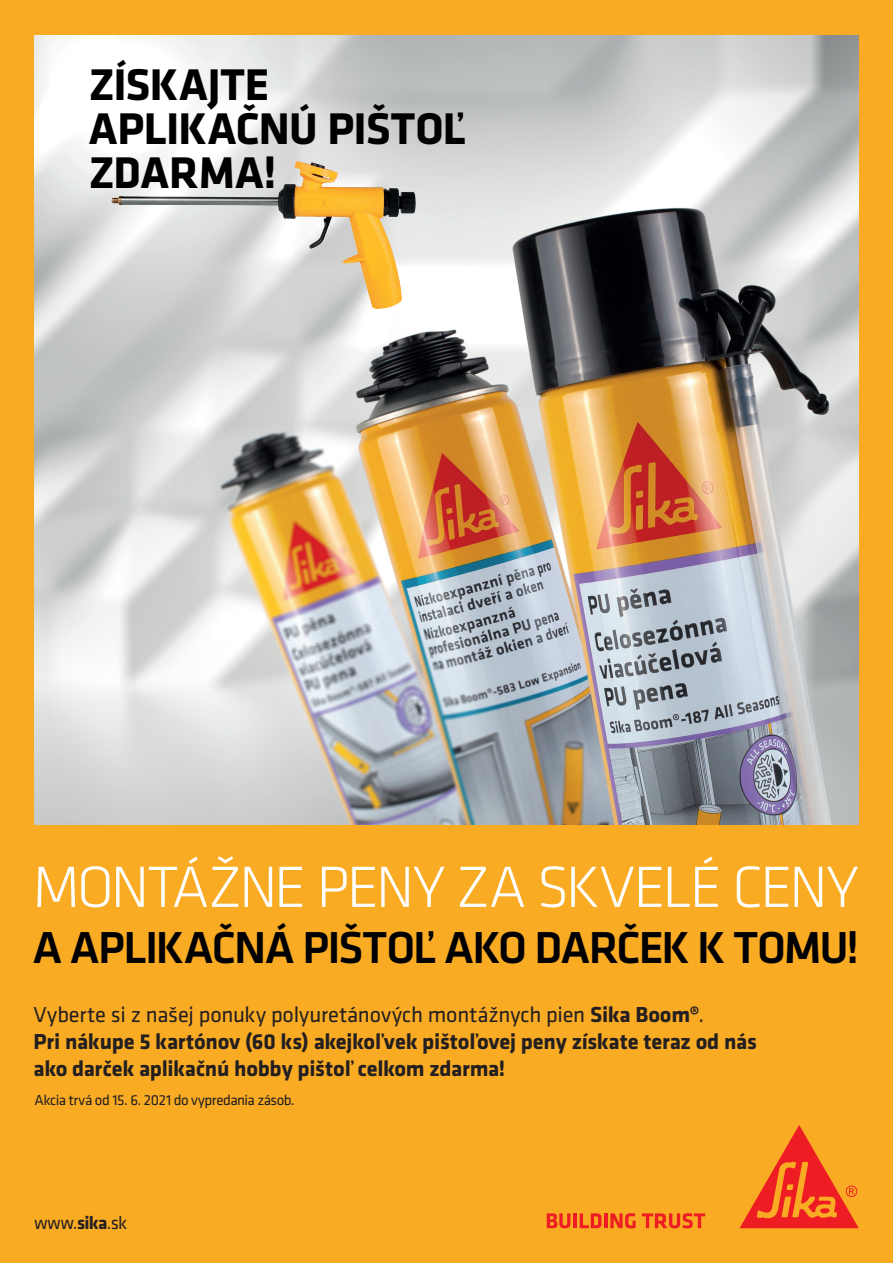
<style>
.page{position:relative;width:893px;height:1263px;background:#faab24}
.page>*{position:absolute;margin:0;border:0;box-sizing:border-box;transform-origin:0 0}
.t1{font:300 60.22px "Klavika";letter-spacing:-.045em;color:#fff}
.t2{font:500 46.42px "Klavika";letter-spacing:-.045em;color:#000001}
.t3{font:700 45.97px/43.8px "Klavika";letter-spacing:-.01em;color:#000001}
.t4{font:700 22.5px/27px "Klavika";letter-spacing:-.01em;color:#231f20}
.t5{font:18.75px "Klavika";color:#231f20}
.t6{font:15px "Klavika";letter-spacing:-.03em;color:#231f20}
.s1{font-weight:400}
.s2{font-weight:700}
</style>
<div class="page">
<img style="left:34px;top:36px;width:824px;height:789px">
<svg style="left:547px;top:1213px;width:23px;height:15px"></svg>
<hr style="left:573px;top:1213px;width:4px;height:15px;background:#ee1d23">
<svg style="left:580px;top:1213px;width:21px;height:15px"></svg>
<hr style="left:604px;top:1213px;width:3px;height:15px;background:#ee1d23">
<svg style="left:610px;top:1213px;width:26px;height:15px"></svg>
<svg style="left:642px;top:1213px;width:63px;height:15px"></svg>
<svg style="left:739px;top:1125px;width:120px;height:103px"></svg>
<img style="left:74px;top:99px;width:390px;height:260px">
<h3 class="t3" style="left:89px;top:64px;width:378px">ZÍSKAJTE<br>APLIKAČNÚ PIŠTOĽ<br>ZDARMA!</h3>
<h1 class="t1" style="left:32px;top:854px;width:828px">MONTÁŽNE PENY ZA SKVELÉ CENY</h1>
<h2 class="t2" style="left:32px;top:922px;width:828px">A APLIKAČNÁ PIŠTOĽ AKO DARČEK K TOMU!</h2>
<p class="t4" style="left:34px;top:1001px;width:725px"><span class="s1">Vyberte si z našej ponuky polyuretánových montážnych pien</span> Sika Boom®<span class="s1">.<br></span>Pri nákupe 5 kartónov (60 ks) akejkoľvek pištoľovej peny získate teraz od nás ako darček aplikačnú hobby pištoľ celkom zdarma!</p>
<p class="t6" style="left:34px;top:1092px;width:262px">Akcia trvá od 15. 6. 2021 do vypredania zásob.</p>
<p class="t5" style="left:34px;top:1212px;width:94px">www.<span class="s2">sika</span>.sk</p>
</div>
